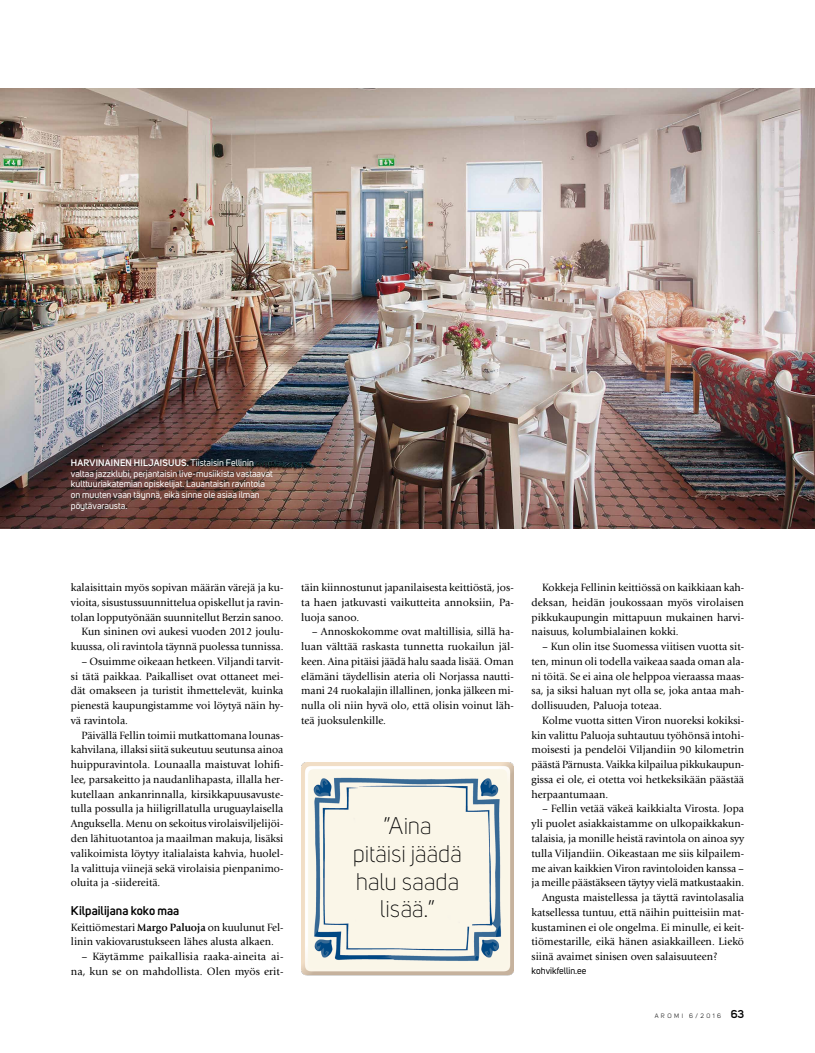
<style>
.page{position:relative;width:815px;height:1053px;background:#fff}
.page>*{position:absolute;margin:0;border:0;box-sizing:border-box;transform-origin:0 0}
.t1{font:300 23.75px/27.5px "Uni Sans";color:#000;text-align:center}
.t2{font:600 12.5px "Uni Sans";letter-spacing:.005em;color:#000}
.t3{font:11px/14.8px "Giovanni Std";color:#000;text-align:justify}
.t4{font:9.38px/10.6px "Uni Sans";color:#fff}
.t5{font:9.38px "Uni Sans";color:#000}
.t6{font:6.25px "Uni Sans";color:#000}
.s1{font-weight:600}
.s2{font-weight:700}
.s3{font-weight:600;font-size:11.25px}
</style>
<div class="page">
<img style="left:301px;top:762px;width:213px;height:214px">
<img style="left:0;top:89px;width:815px;height:439px">
<p class="t4" style="left:71px;top:457px;width:204px"><span class="s1">HARVINAINEN HILJAISUUS.</span> Tiistaisin Fellinin valtaa jazzklubi, perjantaisin live-musiikista vastaavat kulttuuriakatemian opiskelijat. Lauantaisin ravintola on muuten vaan täynnä, eikä sinne ole asiaa ilman pöytävarausta.</p>
<p class="t3" style="left:71px;top:580px;width:214px;text-align:right">kalaisittain myös sopivan määrän värejä ja ku&shy;vioita, sisustussuunnittelua opiskellut ja ravin&shy;tolan lopputyönään suunnitellut Berzin sanoo.<br>Kun sininen ovi aukesi vuoden 2012 joulu&shy;kuussa, oli ravintola täynnä puolessa tunnissa.</p>
<p class="t3" style="left:71px;top:654px;width:214px;text-indent:11px">– Osuimme oikeaan hetkeen. Viljandi tarvit&shy;si tätä paikkaa. Paikalliset ovat ottaneet mei&shy;dät omakseen ja turistit ihmettelevät, kuinka pienestä kaupungistamme voi löytyä näin hy&shy;vä ravintola.</p>
<p class="t3" style="left:71px;top:727px;width:214px;text-indent:11px">Päivällä Fellin toimii mutkattomana lounas&shy;kahvilana, illaksi siitä sukeutuu seutunsa ainoa huippuravintola. Lounaalla maistuvat lohifi&shy;lee, parsakeitto ja naudanlihapasta, illalla her&shy;kutellaan ankanrinnalla, kirsikkapuusavuste&shy;tulla possulla ja hiiligrillatulla uruguaylaisella Anguksella. Menu on sekoitus virolaisviljelijöi&shy;den lähituotantoa ja maailman makuja, lisäksi valikoimista löytyy italialaista kahvia, huolel&shy;la valittuja viinejä sekä virolaisia pienpanimo&shy;oluita ja -siidereitä.</p>
<p class="t2" style="left:71px;top:902px;width:110px">Kilpailijana koko maa</p>
<p class="t3" style="left:71px;top:919px;width:214px">Keittiömestari <span class="s2">Margo Paluoja</span> on kuulunut Fel&shy;linin vakiovarustukseen lähes alusta alkaen.</p>
<p class="t3" style="left:71px;top:949px;width:214px;text-align:right">– Käytämme paikallisia raaka-aineita ai&shy;na, kun se on mahdollista. Olen myös erit-</p>
<p class="t3" style="left:301px;top:580px;width:214px">täin kiinnostunut japanilaisesta keittiöstä, jos&shy;ta haen jatkuvasti vaikutteita annoksiin, Pa&shy;luoja sanoo.</p>
<p class="t3" style="left:301px;top:624px;width:214px;text-indent:11px">– Annoskokomme ovat maltillisia, sillä ha&shy;luan välttää raskasta tunnetta ruokailun jäl&shy;keen. Aina pitäisi jäädä halu saada lisää. Oman elämäni täydellisin ateria oli Norjassa nautti&shy;mani 24 ruokalajin illallinen, jonka jälkeen mi&shy;nulla oli niin hyvä olo, että olisin voinut läh&shy;teä juoksulenkille.</p>
<h1 class="t1" style="left:353px;top:812px;width:111px">”Aina<br>pitäisi jäädä halu saada lisää.”</h1>
<p class="t3" style="left:531px;top:580px;width:214px;text-indent:11px">Kokkeja Fellinin keittiössä on kaikkiaan kah&shy;deksan, heidän joukossaan myös virolaisen pikkukaupungin mittapuun mukainen harvi&shy;naisuus, kolumbialainen kokki.</p>
<p class="t3" style="left:531px;top:639px;width:214px;text-indent:11px">– Kun olin itse Suomessa viitisen vuotta sit&shy;ten, minun oli todella vaikeaa saada oman ala&shy;ni töitä. Se ei aina ole helppoa vieraassa maas&shy;sa, ja siksi haluan nyt olla se, joka antaa mah&shy;dollisuuden, Paluoja toteaa.</p>
<p class="t3" style="left:531px;top:713px;width:214px;text-indent:11px">Kolme vuotta sitten Viron nuoreksi kokiksi&shy;kin valittu Paluoja suhtautuu työhönsä intohi&shy;moisesti ja pendelöi Viljandiin 90 kilometrin päästä Pärnusta. Vaikka kilpailua pikkukaupun&shy;gissa ei ole, ei otetta voi hetkeksikään päästää herpaantumaan.</p>
<p class="t3" style="left:542px;top:801px;width:203px">– Fellin vetää väkeä kaikkialta Virosta. Jopa</p>
<p class="t3" style="left:531px;top:816px;width:214px">yli puolet asiakkaistamme on ulkopaikkakun-</p>
<p class="t3" style="left:531px;top:831px;width:214px">talaisia, ja monille heistä ravintola on ainoa syy</p>
<p class="t3" style="left:531px;top:845px;width:214px">tulla Viljandiin. Oikeastaan me siis kilpailem-</p>
<p class="t3" style="left:531px;top:860px;width:214px">me aivan kaikkien Viron ravintoloiden kanssa –</p>
<p class="t3" style="left:531px;top:875px;width:214px">ja meille päästäkseen täytyy vielä matkustaakin.</p>
<p class="t3" style="left:542px;top:890px;width:203px">Angusta maistellessa ja täyttä ravintolasalia</p>
<p class="t3" style="left:531px;top:904px;width:214px">katsellessa tuntuu, että näihin puitteisiin mat-</p>
<p class="t3" style="left:531px;top:919px;width:214px">kustaminen ei ole ongelma. Ei minulle, ei keit-</p>
<p class="t3" style="left:531px;top:934px;width:214px">tiömestarille, eikä hänen asiakkailleen. Liekö</p>
<p class="t3" style="left:531px;top:949px;width:187px">siinä avaimet sinisen oven salaisuuteen?</p>
<p class="t5" style="left:531px;top:965px;width:56px">kohvikfellin.ee</p>
<p class="t6" style="left:655px;top:1011px;width:91px">A R O M I 6 / 2 0 1 6 <span class="s3">63</span></p>
</div>
